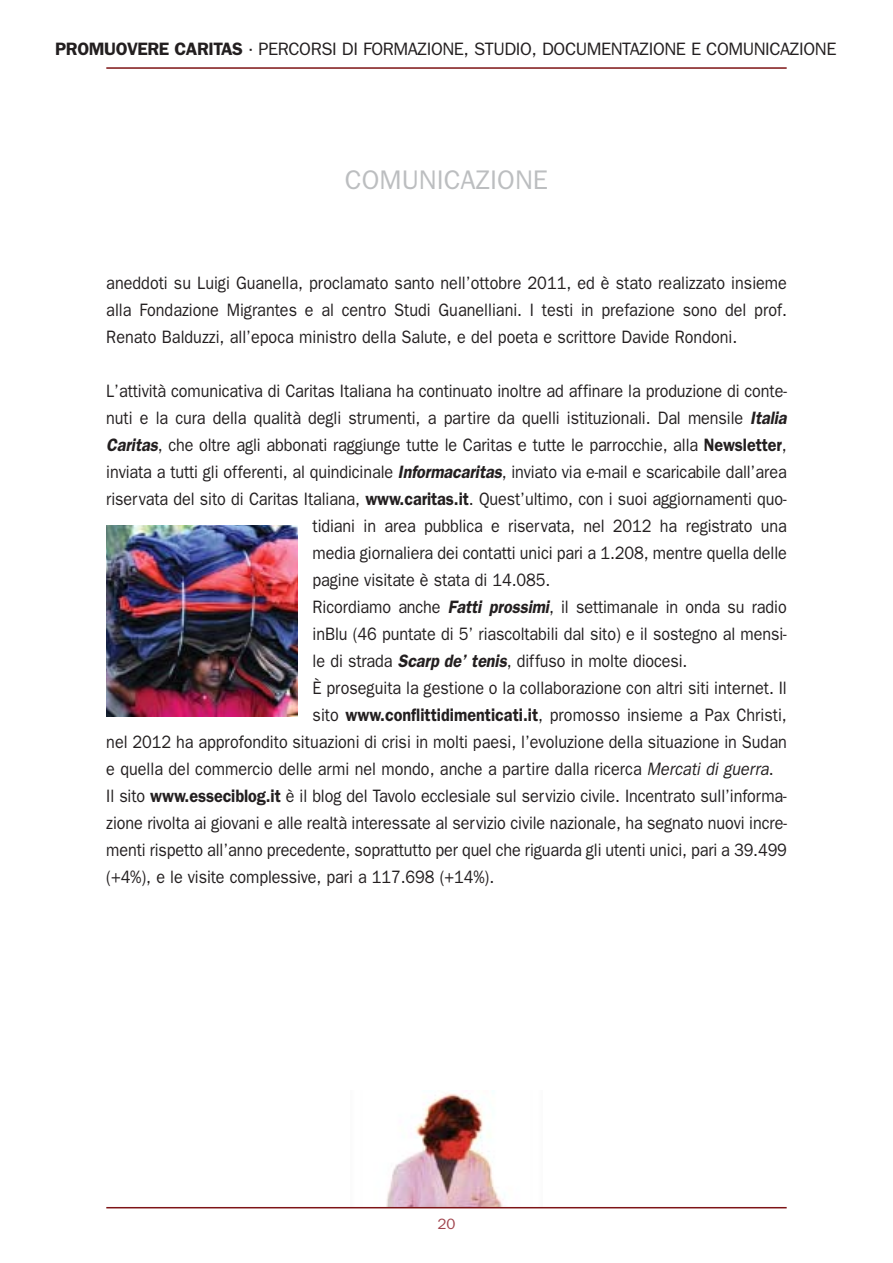
<style>
.page{position:relative;width:893px;height:1263px;background:#fff}
.page>*{position:absolute;margin:0;border:0;box-sizing:border-box;transform-origin:0 0}
.t1{font:27px "Franklin Gothic";color:#bcbec0}
.t2{font:18px/27px "Franklin Gothic";letter-spacing:-.005em;color:#231f20;text-align:justify;scale:.9 1}
.t3{font:18px "Franklin Gothic";letter-spacing:-.025em;color:#231f20}
.t4{font:15px "Franklin Gothic";color:#a0454e}
.s1{font-weight:600}
.s2{font-weight:600;font-style:italic}
.s3{font-style:italic}
</style>
<div class="page">
<img style="left:351px;top:1093px;width:191px;height:114px">
<hr style="left:106px;top:1207px;width:681px;height:1px;background:#7d1416">
<hr style="left:106px;top:67px;width:681px;height:2px;background:#7d1315">
<img style="left:106px;top:525px;width:192px;height:191px">
<p class="t3" style="left:55px;top:43px;width:783px"><span class="s1">PROMUOVERE CARITAS</span> · PERCORSI DI FORMAZIONE, STUDIO, DOCUMENTAZIONE E COMUNICAZIONE</p>
<h1 class="t1" style="left:345px;top:170px;width:205px">COMUNICAZIONE</h1>
<p class="t2" style="left:106px;top:271px;width:758px">aneddoti su Luigi Guanella, proclamato santo nell’ottobre 2011, ed è stato realizzato insieme alla Fondazione Migrantes e al centro Studi Guanelliani. I testi in prefazione sono del prof.<br>Renato Balduzzi, all’epoca ministro della Salute, e del poeta e scrittore Davide Rondoni.</p>
<p class="t2" style="left:106px;top:379px;width:758px">L’attività comunicativa di Caritas Italiana ha continuato inoltre ad affinare la produzione di conte-</p>
<p class="t2" style="left:106px;top:406px;width:757px">nuti e la cura della qualità degli strumenti, a partire da quelli istituzionali. Dal mensile <span class="s2">Italia</span></p>
<p class="t2" style="left:106px;top:433px;width:757px"><span class="s2">Caritas</span>, che oltre agli abbonati raggiunge tutte le Caritas e tutte le parrocchie, alla <span class="s1">Newsletter</span>,</p>
<p class="t2" style="left:106px;top:460px;width:757px">inviata a tutti gli offerenti, al quindicinale <span class="s2">Informacaritas</span>, inviato via e-mail e scaricabile dall’area</p>
<p class="t2" style="left:106px;top:487px;width:757px">riservata del sito di Caritas Italiana, <span class="s1">www.caritas.it</span>. Quest’ultimo, con i suoi aggiornamenti quo-</p>
<p class="t2" style="left:313px;top:514px;width:528px">tidiani in area pubblica e riservata, nel 2012 ha registrato una</p>
<p class="t2" style="left:313px;top:541px;width:528px">media giornaliera dei contatti unici pari a 1.208, mentre quella delle</p>
<p class="t2" style="left:313px;top:568px;width:266px">pagine visitate è stata di 14.085.</p>
<p class="t2" style="left:313px;top:595px;width:528px">Ricordiamo anche <span class="s2">Fatti prossimi</span>, il settimanale in onda su radio</p>
<p class="t2" style="left:313px;top:622px;width:528px">inBlu (46 puntate di 5’ riascoltabili dal sito) e il sostegno al mensi-</p>
<p class="t2" style="left:313px;top:649px;width:418px">le di strada <span class="s2">Scarp de’ tenis</span>, diffuso in molte diocesi.</p>
<p class="t2" style="left:313px;top:676px;width:528px">È proseguita la gestione o la collaborazione con altri siti internet. Il</p>
<p class="t2" style="left:313px;top:703px;width:528px">sito <span class="s1">www.conflittidimenticati.it</span>, promosso insieme a Pax Christi,</p>
<p class="t2" style="left:106px;top:730px;width:758px">nel 2012 ha approfondito situazioni di crisi in molti paesi, l’evoluzione della situazione in Sudan</p>
<p class="t2" style="left:106px;top:757px;width:743px">e quella del commercio delle armi nel mondo, anche a partire dalla ricerca <span class="s3">Mercati di guerra</span>.</p>
<p class="t2" style="left:106px;top:784px;width:758px">Il sito <span class="s1">www.esseciblog.it</span> è il blog del Tavolo ecclesiale sul servizio civile. Incentrato sull’informa-</p>
<p class="t2" style="left:106px;top:811px;width:758px">zione rivolta ai giovani e alle realtà interessate al servizio civile nazionale, ha segnato nuovi incre-</p>
<p class="t2" style="left:106px;top:838px;width:758px">menti rispetto all’anno precedente, soprattutto per quel che riguarda gli utenti unici, pari a 39.499</p>
<p class="t2" style="left:106px;top:865px;width:432px">(+4%), e le visite complessive, pari a 117.698 (+14%).</p>
<p class="t4" style="left:437px;top:1218px;width:19px">20</p>
</div>
